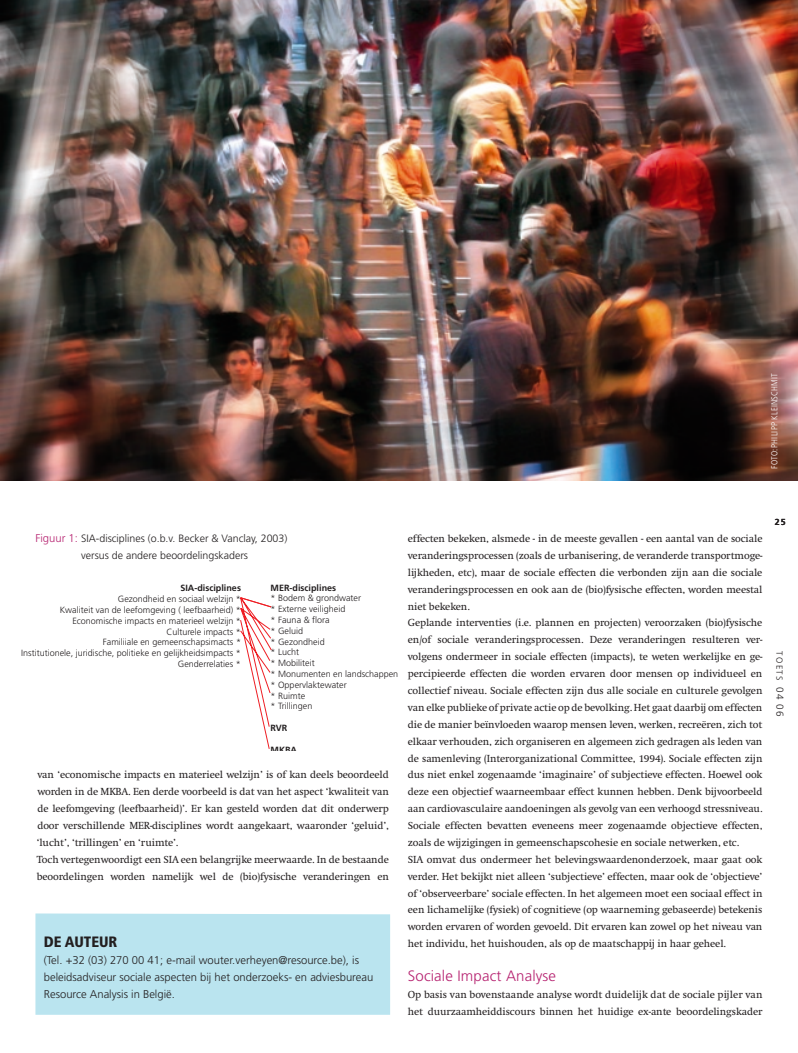
<style>
.page{position:relative;width:798px;height:1053px;background:#fff}
.page>*{position:absolute;margin:0;border:0;box-sizing:border-box;transform-origin:0 0}
._05_tussenkop{font:300 15px "Frutiger";letter-spacing:.01em;color:#b62270}
._12_kaderkop{font:900 condensed 15px "Frutiger";color:#231f20}
.Platte_tekst_2{font:300 11.25px/16.9px "Frutiger";color:#231f20}
.Platte_tekst_2-2{font:10.62px/16.9px "Swift";letter-spacing:-.01em;color:#231f20;text-align:justify}
._13_kadertekst{font:300 10.62px/16.9px "Frutiger";color:#231f20;text-align:center}
.t1{font:300 9px/10.8px "Frutiger";color:#231f20;text-align:right}
.t2{font:700 9px "Frutiger";color:#231f20}
.credit{font:300 condensed 8.75px "Frutiger";letter-spacing:.03em;color:#fff}
.t3{font:300 8.75px "Frutiger";letter-spacing:.14em;color:#231f20}
.t4{font:700 8.75px "Frutiger";color:#231f20}
.t5{font:300 6.75px "Frutiger";color:#231f20}
.s1{font-size:11.25px;color:#b62270}
.s2{font-weight:700}
.s3{font-size:10px}
</style>
<div class="page">
<img style="left:0;top:0;width:797px;height:480px">
<div style="left:35px;top:913px;width:355px;height:101px;background:#bae4ef"></div>
<svg style="left:240px;top:597px;width:32px;height:152px"></svg>
<p class="credit" style="left:769px;top:469px;width:97px;rotate:-90deg">FOTO:Philipp Kleinschmit</p>
<p class="_13_kadertekst" style="left:35px;top:530px;width:253px"><span class="s1">Figuur 1:</span> SIA-disciplines (o.b.v. Becker &amp; Vanclay, 2003) versus de andere beoordelingskaders</p>
<p class="Platte_tekst_2-2" style="left:407px;top:530px;width:356px">ef-fecten bekeken, alsmede - in de meeste gevallen - een aantal van de sociale veranderingsprocessen (zoals de urbanisering, de veranderde transport-moge&shy;lijkheden, etc), maar de sociale effecten die verbonden zijn aan die sociale veranderingsprocessen en ook aan de (bio)fysische effecten, worden meestal niet bekeken.</p>
<p class="Platte_tekst_2-2" style="left:407px;top:614px;width:356px">Geplande interventies (i.e. plannen en projecten) veroorzaken (bio)fysische en/of sociale veranderingsprocessen. Deze veranderingen resulteren ver&shy;volgens ondermeer in sociale effecten (impacts), te weten werkelijke en ge&shy;perci-pieer-de effecten die worden ervaren door mensen op individueel en collectief niveau. Sociale effecten zijn dus alle sociale en culturele gevolgen van elke publieke of private actie op de bevolking. Het gaat daarbij om effecten die de manier beïnvloeden waarop mensen leven, werken, recreëren, zich tot elkaar ver-houden, zich organiseren en algemeen zich gedragen als leden van de samenleving (Interorganizational Committee, 1994). Sociale effecten zijn dus niet enkel zogenaamde ‘imaginaire’ of subjectieve effecten. Hoewel ook deze een objectief waarneembaar effect kunnen hebben. Denk bijvoorbeeld aan cardiovasculaire aandoeningen als gevolg van een verhoogd stressniveau.<br>Sociale effecten bevatten eveneens meer zogenaamde objectieve effecten, zoals de wijzigingen in gemeen-schapscohesie en sociale netwerken, etc.</p>
<p class="Platte_tekst_2-2" style="left:407px;top:851px;width:356px">SIA omvat dus ondermeer het belevingswaardenonderzoek, maar gaat ook verder. Het bekijkt niet alleen ‘subjectieve’ effecten, maar ook de ‘objectieve’ of ‘observeerbare’ sociale effecten. In het algemeen moet een sociaal effect in een lichamelijke (fysiek) of cognitieve (op waarneming gebaseerde) betekenis worden ervaren of worden gevoeld. Dit ervaren kan zowel op het niveau van het individu, het huishouden, als op de maatschappij in haar geheel.</p>
<p class="_05_tussenkop" style="left:407px;top:967px;width:150px">Sociale Impact Analyse</p>
<p class="Platte_tekst_2-2" style="left:407px;top:986px;width:356px">Op basis van bovenstaande analyse wordt duidelijk dat de sociale pijler van het duurzaamheiddiscours binnen het huidige ex-ante beoordelingskader</p>
<p class="t1" style="left:21px;top:583px;width:221px"><span class="s2">SIA-disciplines<br></span>Gezondheid en sociaal welzijn *<br>Kwaliteit van de leefomgeving ( leefbaarheid) * Economische impacts en materieel welzijn *<br>Culturele impacts *<br>Familiiale en gemeenschapsimacts *<br>Institutionele, juridische, politieke en gelijkheidsimpacts * Genderrelaties *</p>
<p class="t1" style="left:270px;top:582px;width:129px;text-align:left"><span class="s2">MER-disciplines<br></span>* Bodem &amp; grondwater<br>* Externe veiligheid<br>* Fauna &amp; flora<br>* Geluid<br>* Gezondheid<br>* Lucht<br>* Mobiliteit<br>* Monumenten en landschappen * Oppervlaktewater<br>* Ruimte<br>* Trillingen</p>
<p class="t2" style="left:270px;top:722px;width:18px">RVR</p>
<p class="t2" style="left:270px;top:744px;width:28px">MKBA</p>
<p class="Platte_tekst_2-2" style="left:37px;top:766px;width:353px">van ‘economische impacts en materieel welzijn’ is of kan deels beoordeeld worden in de MKBA. Een derde voorbeeld is dat van het aspect ‘kwaliteit van de leefomgeving (leefbaarheid)’. Er kan gesteld worden dat dit onderwerp door verschillende MER-disciplines wordt aangekaart, waaronder ‘geluid’, ‘lucht’, ‘trillingen’ en ‘ruimte’.</p>
<p class="Platte_tekst_2-2" style="left:37px;top:851px;width:353px">Toch vertegenwoordigt een SIA een belangrijke meerwaarde. In de bestaande beoordelingen worden namelijk wel de (bio)fysische veranderingen en</p>
<p class="t5" style="left:351px;top:875px;width:36px">verandering</p>
<p class="t5" style="left:495px;top:872px;width:67px">veranderingsprocessen</p>
<p class="t5" style="left:292px;top:874px;width:27px">2de orde</p>
<p class="t5" style="left:591px;top:877px;width:27px">2de orde</p>
<p class="t5" style="left:490px;top:903px;width:17px">direct</p>
<p class="t5" style="left:430px;top:926px;width:23px">indirect</p>
<p class="_12_kaderkop" style="left:44px;top:932px;width:75px">DE AUTEUR</p>
<p class="Platte_tekst_2" style="left:44px;top:951px;width:331px">(Tel. +32 (03) 270 00 41; e-mail wouter.verheyen@resource.be), is beleidsadviseur sociale aspecten bij het onderzoeks- en adviesbureau<br>Resource Analysis in België.</p>
<p class="t5" style="left:516px;top:940px;width:28px">impacten</p>
<p class="t4" style="left:774px;top:517px;width:12px">25</p>
<p class="t3" style="left:784px;top:651px;width:67px;rotate:90deg">TOETS <span class="s3">04 06</span></p>
</div>
